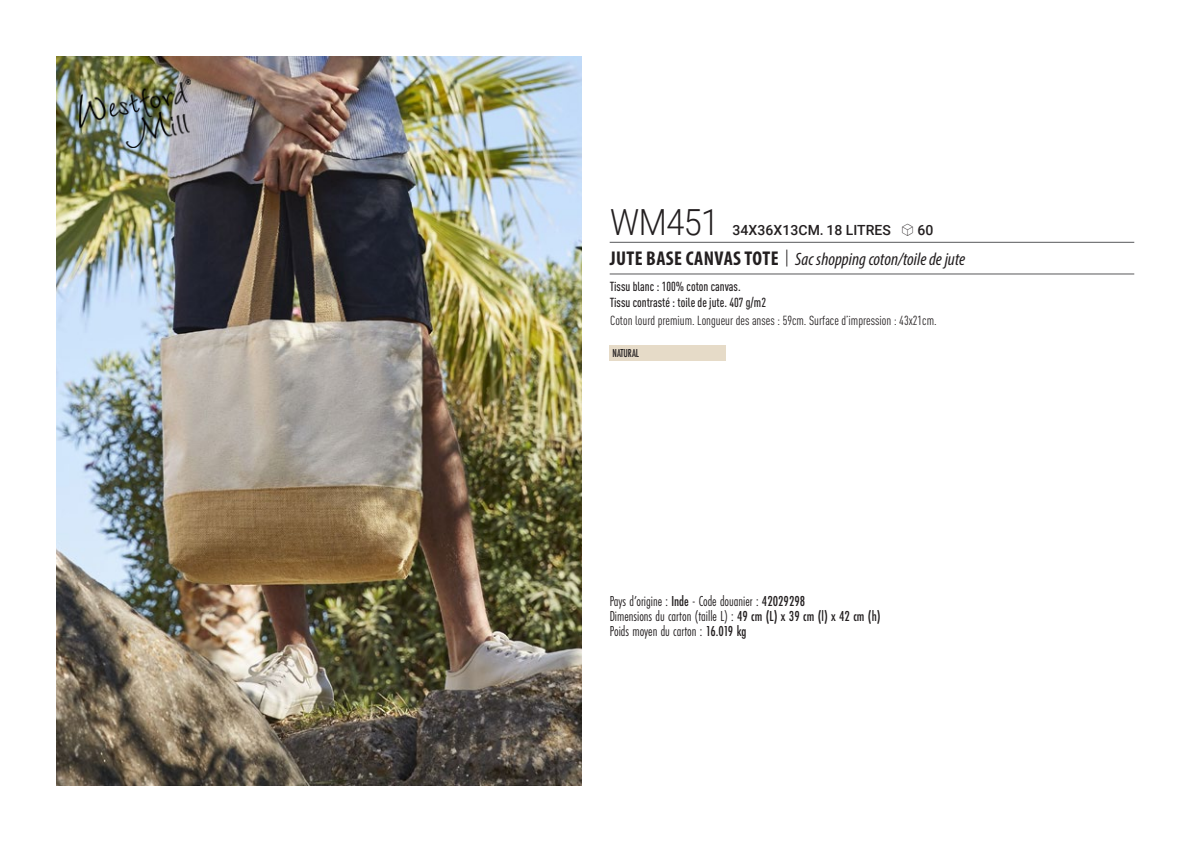
<style>
.page{position:relative;width:1191px;height:842px;background:#fff}
.page>*{position:absolute;margin:0;border:0;box-sizing:border-box;transform-origin:0 0}
.t1{font:300 36px "Roboto";letter-spacing:-.015em;color:#231f20;scale:.9 1}
.t2{font:italic 18px "Myriad Variable Concept";color:#231f20}
.t3{font:15px "Futura PT Cond";color:#231f20;scale:.95 1}
.t4{font:500 14px "Roboto";letter-spacing:.005em;color:#231f20}
.t5{font:condensed 13px "DIN Pro";color:#231f20}
.grammage_2020{font:500 condensed 13px/16px "DIN Pro";color:#231f20;scale:.95 1}
.Coloris_nuancier{font:500 12px "Futura PT Cond";letter-spacing:-.01em;color:#231f20;scale:.9 1}
.s1{font-family:"Linotype Shapeshifter";font-weight:400;font-size:16px}
.s2{font-family:"Myriad Pro";font-weight:700;font-style:normal;font-stretch:condensed;font-size:20px}
.s3{font-family:"Roboto Condensed";font-weight:300;font-style:normal;font-size:20px}
.s4{font-weight:500}
</style>
<div class="page">
<img style="left:57px;top:57px;width:524px;height:728px">
<img style="left:79px;top:79px;width:111px;height:68px">
<div style="left:609px;top:345px;width:117px;height:16px;background:#e6dbc8"></div>
<hr style="left:609px;top:242px;width:525px;height:1px;background:#57585a">
<hr style="left:609px;top:274px;width:525px;height:1px;background:#57585a">
<p class="t1" style="left:610px;top:197px;width:123px">WM451</p>
<p class="t4" style="left:732px;top:220px;width:203px">34X36X13CM. 18 LITRES <span class="s1">S</span> 60</p>
<p class="t2" style="left:610px;top:249px;width:357px"><span class="s2">JUTE BASE CANVAS TOTE</span> <span class="s3">|</span> Sac shopping coton/toile de jute</p>
<p class="grammage_2020" style="left:609px;top:277px;width:166px">Tissu blanc : 100% coton canvas.<br>Tissu contrasté : toile de jute. 407 g/m2</p>
<p class="t5" style="left:610px;top:311px;width:328px">Coton lourd premium. Longueur des anses : 59cm. Surface d’impression : 43x21cm.</p>
<p class="Coloris_nuancier" style="left:612px;top:346px;width:31px">NATURAL</p>
<p class="t3" style="left:609px;top:592px;width:207px">Pays d’origine : <span class="s4">Inde</span> - Code douanier : <span class="s4">42029298</span></p>
<p class="t3" style="left:609px;top:607px;width:287px">Dimensions du carton (taille L) : <span class="s4">49 cm (L) x 39 cm (l) x 42 cm (h)</span></p>
<p class="t3" style="left:609px;top:622px;width:145px">Poids moyen du carton : <span class="s4">16.019 kg</span></p>
</div>
